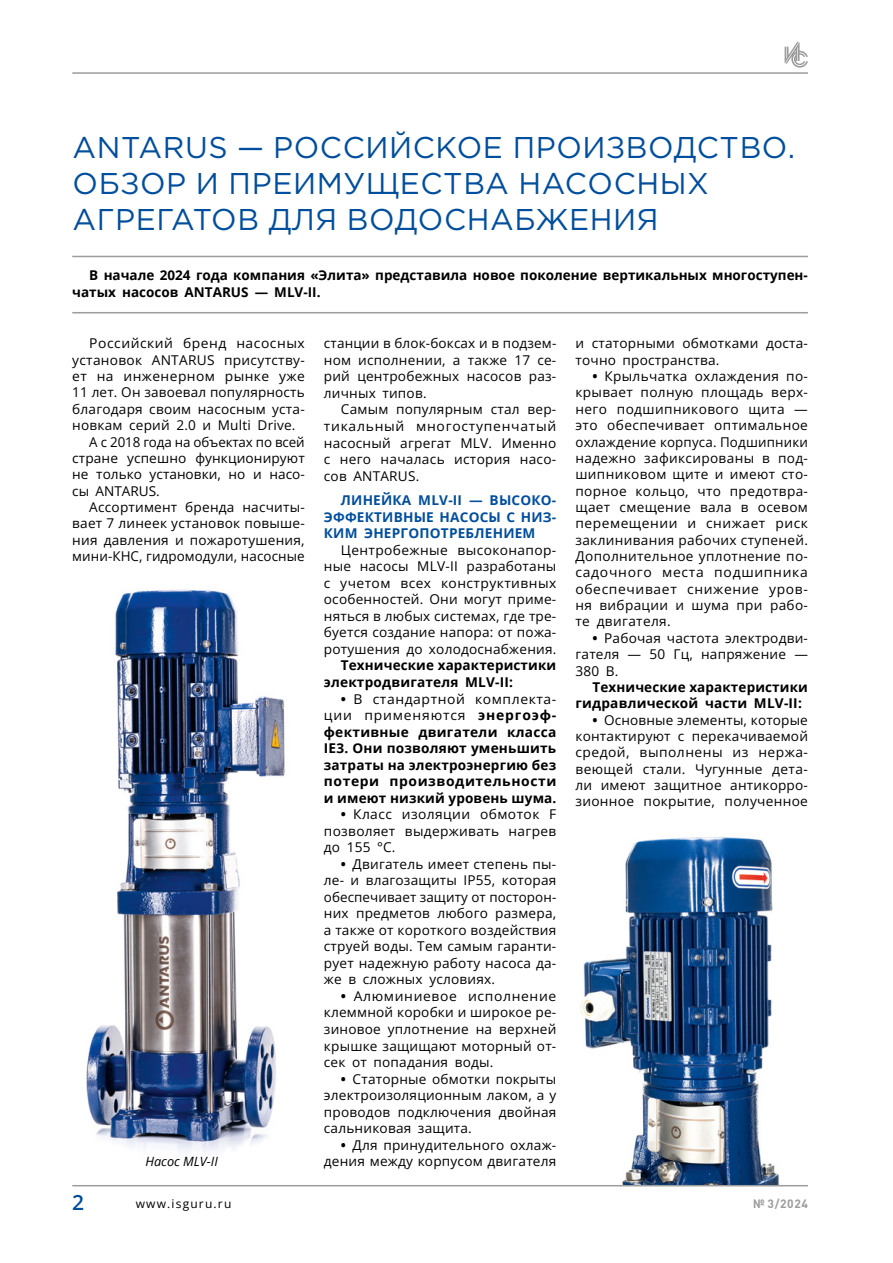
<style>
.page{position:relative;width:893px;height:1263px;background:#fff}
.page>*{position:absolute;margin:0;border:0;box-sizing:border-box;transform-origin:0 0}
.t1{font:30px/36px "Gotham Pro";letter-spacing:.02em;color:#004e9e}
.t2{font:600 21px "Open Sans";color:#004e9e}
.t3{font:13.5px/16.5px "Open Sans";letter-spacing:.015em;color:#000;text-align:justify}
.t4{font:700 13.5px/16.5px "Open Sans";letter-spacing:.01em;color:#000}
.t5{font:700 13.5px/16.5px "Open Sans";letter-spacing:.015em;color:#004e9e;text-align:justify}
.t6{font:13.5px "Open Sans";letter-spacing:-.01em;color:#000}
.t7{font:13.5px "Open Sans";letter-spacing:.035em;color:#000}
.t8{font:italic 12.75px "Open Sans";color:#000}
.t9{font:12px "Open Sans";letter-spacing:.1em;color:#000}
.t10{font:700 12px "DIN Pro";color:#9c9c9d}
.s1{font-weight:400}
.s2{font-weight:700}
</style>
<div class="page">
<img style="left:86px;top:589px;width:199px;height:563px">
<img style="left:580px;top:837px;width:200px;height:348px">
<hr style="left:72px;top:312px;width:736px;height:1px;background:#9c9c9d">
<hr style="left:72px;top:256px;width:736px;height:1px;background:#9c9c9d">
<svg style="left:785px;top:42px;width:23px;height:26px"></svg>
<hr style="left:72px;top:1185px;width:736px;height:1px;background:#9c9c9d">
<hr style="left:72px;top:72px;width:736px;height:2px;background:#9c9c9d">
<h1 class="t1" style="left:73px;top:129px;width:724px">ANTARUS — РОССИЙСКОЕ ПРОИЗВОДСТВО.<br>ОБЗОР И ПРЕИМУЩЕСТВА НАСОСНЫХ<br>АГРЕГАТОВ ДЛЯ ВОДОСНАБЖЕНИЯ</h1>
<p class="t4" style="left:72px;top:267px;width:737px;text-indent:17px">В начале 2024 года компания «Элита» представила новое поколение вертикальных многоступен&shy;чатых насосов ANTARUS — MLV-II.</p>
<p class="t7" style="left:89px;top:334px;width:217px">Российский бренд насосных</p>
<p class="t3" style="left:72px;top:351px;width:234px">установок ANTARUS присутству-</p>
<p class="t3" style="left:72px;top:368px;width:234px">ет на инженерном рынке уже</p>
<p class="t3" style="left:72px;top:384px;width:234px">11 лет. Он завоевал популярность</p>
<p class="t3" style="left:72px;top:400px;width:234px">благодаря своим насосным уста-</p>
<p class="t3" style="left:72px;top:417px;width:225px">новкам серий 2.0 и Multi Drive.</p>
<p class="t6" style="left:89px;top:432px;width:217px">А с 2018 года на объектах по всей</p>
<p class="t3" style="left:72px;top:449px;width:234px">стране успешно функционируют</p>
<p class="t3" style="left:72px;top:466px;width:234px">не только установки, но и насо-</p>
<p class="t3" style="left:72px;top:482px;width:89px">сы ANTARUS.</p>
<p class="t3" style="left:89px;top:498px;width:217px">Ассортимент бренда насчиты-</p>
<p class="t3" style="left:72px;top:515px;width:234px">вает 7 линеек установок повыше-</p>
<p class="t3" style="left:72px;top:531px;width:234px">ния давления и пожаротушения,</p>
<p class="t3" style="left:72px;top:547px;width:234px">мини-КНС, гидромодули, насосные</p>
<p class="t8" style="left:145px;top:1153px;width:74px">Насос MLV-II</p>
<p class="t3" style="left:324px;top:335px;width:234px">станции в блок-боксах и в подзем&shy;ном исполнении, а также 17 се&shy;рий центробежных насосов раз&shy;личных типов.</p>
<p class="t3" style="left:324px;top:401px;width:234px;text-indent:17px">Самым популярным стал вер&shy;тикальный многоступенчатый насосный агрегат MLV. Именно с него началась история насо&shy;сов ANTARUS.</p>
<p class="t5" style="left:324px;top:492px;width:234px;text-indent:17px">ЛИНЕЙКА MLV-II — ВЫСОКО-ЭФФЕКТИВНЫЕ НАСОСЫ С НИЗ-КИМ ЭНЕРГОПОТРЕБЛЕНИЕМ</p>
<p class="t3" style="left:324px;top:541px;width:234px;text-indent:17px">Центробежные высоконапор&shy;ные насосы MLV-II разработаны с учетом всех конструктивных особенностей. Они могут приме&shy;няться в любых системах, где тре&shy;буется создание напора: от пожа&shy;ротушения до холодоснабжения.</p>
<p class="t4" style="left:324px;top:657px;width:234px;text-indent:17px">Технические характеристики электродвигателя MLV-II:</p>
<p class="t4" style="left:324px;top:690px;width:234px;text-align:justify;text-indent:17px">• <span class="s1">В стандартной комплекта&shy;ции применяются</span> энергоэф&shy;фективные двигатели класса IE3. Они позволяют уменьшить затраты на электроэнергию без потери производительности и имеют низкий уровень шума.</p>
<p class="t3" style="left:324px;top:806px;width:234px;text-indent:17px"><span class="s2">•</span> Класс изоляции обмоток F позволяет выдерживать нагрев до 155 °С.</p>
<p class="t3" style="left:324px;top:855px;width:234px;text-indent:17px"><span class="s2">•</span> Двигатель имеет степень пы&shy;ле- и влагозащиты IP55, которая обеспечивает защиту от посторон&shy;них предметов любого размера, а также от короткого воздействия струей воды. Тем самым гаранти&shy;рует надежную работу насоса да&shy;же в сложных условиях.</p>
<p class="t3" style="left:324px;top:987px;width:234px;text-indent:17px"><span class="s2">•</span> Алюминиевое исполнение клеммной коробки и широкое ре&shy;зиновое уплотнение на верхней крышке защищают моторный от&shy;сек от попадания воды.</p>
<p class="t3" style="left:324px;top:1070px;width:234px;text-indent:17px"><span class="s2">•</span> Статорные обмотки покрыты электроизоляционным лаком, а у проводов подключения двойная сальниковая защита.</p>
<p class="t3" style="left:324px;top:1136px;width:234px;text-align:right"><span class="s2">•</span> Для принудительного охлаж&shy;дения между корпусом двигателя</p>
<p class="t3" style="left:575px;top:335px;width:234px">и статорными обмотками доста&shy;точно пространства.</p>
<p class="t3" style="left:575px;top:368px;width:234px;text-indent:17px"><span class="s2">•</span> Крыльчатка охлаждения по&shy;крывает полную площадь верх&shy;него подшипникового щита — это обеспечивает оптимальное охлаждение корпуса. Подшипники надежно зафиксированы в под&shy;шипниковом щите и имеют сто&shy;порное кольцо, что предотвра&shy;щает смещение вала в осевом перемещении и снижает риск заклинивания рабочих ступеней.<br>Дополнительное уплотнение по&shy;садочного места подшипника обеспечивает снижение уров&shy;ня вибрации и шума при рабо&shy;те двигателя.</p>
<p class="t3" style="left:575px;top:629px;width:234px;text-indent:17px"><span class="s2">•</span> Рабочая частота электродви&shy;гателя — 50 Гц, напряжение — 380 В.</p>
<p class="t4" style="left:575px;top:678px;width:234px;text-indent:17px">Технические характеристики гидравлической части MLV-II:</p>
<p class="t3" style="left:575px;top:711px;width:234px;text-indent:17px"><span class="s2">•</span> Основные элементы, которые контактируют с перекачиваемой средой, выполнены из нержа&shy;веющей стали. Чугунные дета&shy;ли имеют защитное антикорро&shy;зионное покрытие, полученное</p>
<h2 class="t2" style="left:72px;top:1188px;width:13px">2</h2>
<p class="t9" style="left:136px;top:1195px;width:97px">www.isguru.ru</p>
<p class="t10" style="left:753px;top:1193px;width:56px">№ 3/2024</p>
</div>
